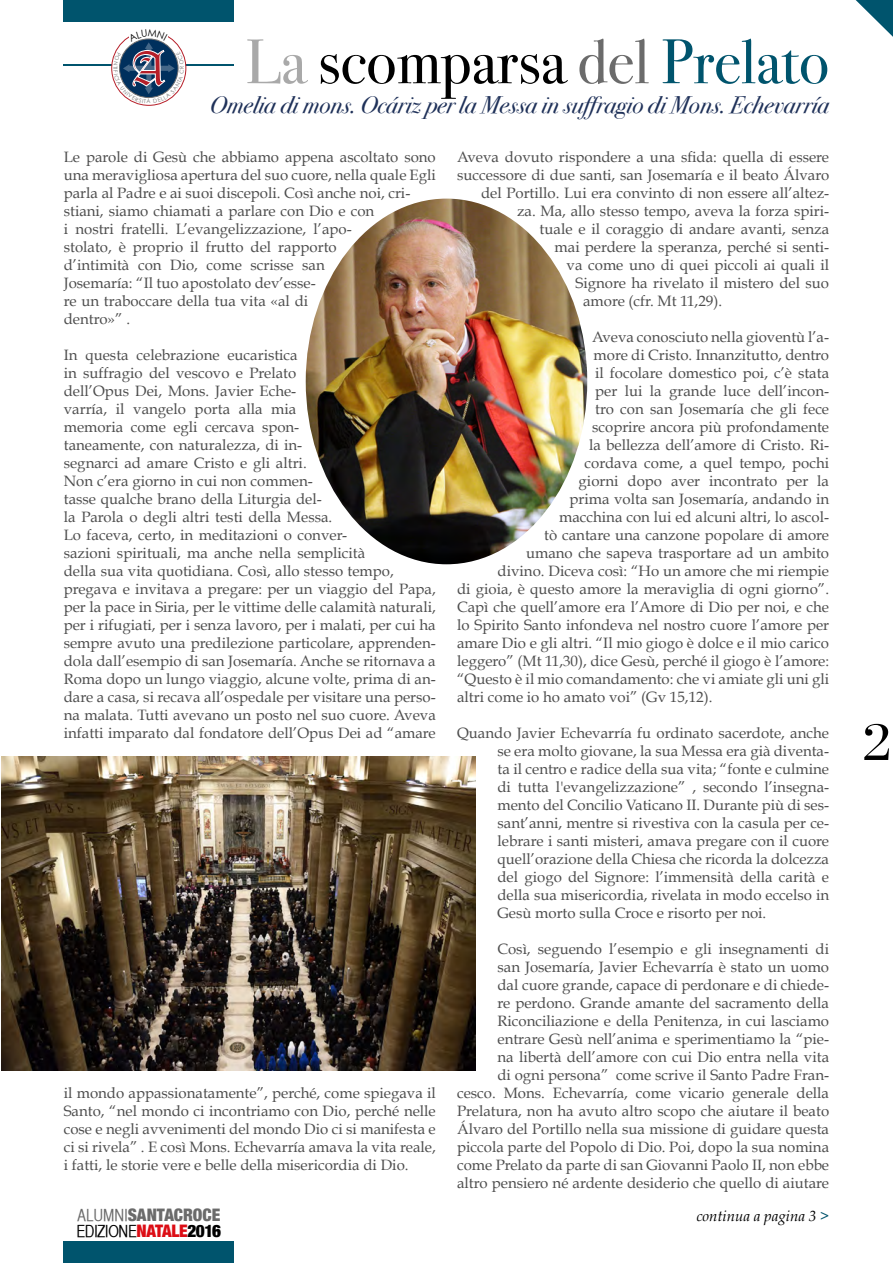
<style>
.page{position:relative;width:893px;height:1263px;background:#fff}
.page>*{position:absolute;margin:0;border:0;box-sizing:border-box;transform-origin:0 0}
.t1{font:63px "Bodoni Svty Two ITCTT";color:#000}
.t2{font:54px "Bodoni FLF";color:#000}
.t3{font:italic 24px "Bodoni Svty Two ITCTT";color:#1f3159}
.t4{font:900 condensed 17.25px "Helvetica Neue";color:#6b6b6b}
.t5{font:16.5px "Helvetica CY Plain";letter-spacing:-.03em;color:#000}
.t6{font:15px/18px "Book Antiqua";color:#4d4d4d}
.t7{font:italic 15px "Book Antiqua";color:#000}
.t8{font:5.55px "Century Gothic";color:#706f6f}
.s1{color:#a9a9a9}
.s2{color:#6b6b6b}
.s3{color:#00546d}
.s4{font-family:"Helvetica CY Plain";font-weight:400;font-stretch:normal;font-size:16.5px}
.s5{font-family:"Helvetica Neue";font-weight:900;font-stretch:condensed;font-size:17.25px;color:#dc0d15}
.s6{font-family:"Helvetica Neue";font-weight:900;font-stretch:condensed;font-size:17.25px}
</style>
<div class="page">
<div style="left:64px;top:0;width:170px;height:21px;background:#00546d"></div>
<hr style="left:64px;top:64px;width:170px;height:2px;background:#00546d">
<div style="left:64px;top:1242px;width:170px;height:21px;background:#00546d"></div>
<svg style="left:856px;top:0;width:37px;height:37px"></svg>
<img style="left:306px;top:199px;width:281px;height:365px">
<img style="left:1px;top:757px;width:474px;height:313px">
<svg style="left:114px;top:36px;width:70px;height:67px"></svg>
<p class="t8" style="left:147px;top:98px;width:6px">À</p>
<h1 class="t1" style="left:245px;top:10px;width:585px"><span class="s1">La</span> scomparsa <span class="s2">del</span> <span class="s3">Prelato</span></h1>
<h3 class="t3" style="left:210px;top:84px;width:621px">Omelia di mons. Ocáriz per la Messa in suffragio di Mons. Echevarría</h3>
<p class="t6" style="left:64px;top:148px;width:374px">Le parole di Gesù che abbiamo appena ascoltato sono una meravigliosa apertura del suo cuore, nella quale Egli parla al Padre e ai suoi discepoli. Così anche noi, cri&shy;stiani, siamo chiamati a parlare con Dio e con<br>i nostri fratelli. L’evangelizzazione, l’apo-<br>stolato, è proprio il frutto del rapporto<br>d’intimità con Dio, come scrisse san<br>Josemaría: “Il tuo apostolato dev’esse-<br>re un traboccare della tua vita «al di<br>dentro»” .</p>
<p class="t6" style="left:64px;top:346px;width:374px">In questa celebrazione eucaristica<br>in suffragio del vescovo e Prelato<br>dell’Opus Dei, Mons. Javier Eche-<br>varría, il vangelo porta alla mia<br>memoria come egli cercava spon-<br>taneamente, con naturalezza, di in-<br>segnarci ad amare Cristo e gli altri.<br>Non c’era giorno in cui non commen-<br>tasse qualche brano della Liturgia del-<br>la Parola o degli altri testi della Messa.<br>Lo faceva, certo, in meditazioni o conver-<br>sazioni spirituali, ma anche nella semplicità<br>della sua vita quotidiana. Così, allo stesso tempo, pregava e invitava a pregare: per un viaggio del Papa, per la pace in Siria, per le vittime delle calamità naturali, per i rifugiati, per i senza lavoro, per i malati, per cui ha sempre avuto una predilezione particolare, apprenden&shy;dola dall’esempio di san Josemaría. Anche se ritornava a Roma dopo un lungo viaggio, alcune volte, prima di an&shy;dare a casa, si recava all’ospedale per visitare una perso&shy;na malata. Tutti avevano un posto nel suo cuore. Aveva infatti imparato dal fondatore dell’Opus Dei ad “amare</p>
<p class="t6" style="left:64px;top:1084px;width:374px;text-align:justify">il mondo appassionatamente”, perché, come spiegava il Santo, “nel mondo ci incontriamo con Dio, perché nelle cose e negli avvenimenti del mondo Dio ci si manifesta e ci si rivela” . E così Mons. Echevarría amava la vita reale, i fatti, le storie vere e belle della misericordia di Dio.</p>
<p class="t4" style="left:77px;top:1200px;width:145px"><span class="s4">ALUMNI</span>SANTACROCE</p>
<p class="t5" style="left:77px;top:1222px;width:146px">EDIZIONE<span class="s5">NATALE</span><span class="s6">2016</span></p>
<p class="t6" style="left:457px;top:148px;width:373px">Aveva dovuto rispondere a una sfida: quella di essere</p>
<p class="t6" style="left:457px;top:166px;width:374px">successore di due santi, san Josemaría e il beato Álvaro</p>
<p class="t6" style="left:481px;top:184px;width:350px">del Portillo. Lui era convinto di non essere all’altez-</p>
<p class="t6" style="left:517px;top:202px;width:314px">za. Ma, allo stesso tempo, aveva la forza spiri-</p>
<p class="t6" style="left:540px;top:220px;width:291px">tuale e il coraggio di andare avanti, senza</p>
<p class="t6" style="left:555px;top:238px;width:276px">mai perdere la speranza, perché si senti-</p>
<p class="t6" style="left:567px;top:256px;width:264px">va come uno di quei piccoli ai quali il</p>
<p class="t6" style="left:576px;top:274px;width:255px">Signore ha rivelato il mistero del suo</p>
<p class="t6" style="left:583px;top:292px;width:140px">amore (cfr. Mt 11,29).</p>
<p class="t6" style="left:592px;top:328px;width:238px">Aveva conosciuto nella gioventù l’a-</p>
<p class="t6" style="left:594px;top:346px;width:237px">more di Cristo. Innanzitutto, dentro</p>
<p class="t6" style="left:595px;top:364px;width:236px">il focolare domestico poi, c’è stata</p>
<p class="t6" style="left:595px;top:382px;width:235px">per lui la grande luce dell’incon-</p>
<p class="t6" style="left:595px;top:400px;width:236px">tro con san Josemaría che gli fece</p>
<p class="t6" style="left:592px;top:418px;width:238px">scoprire ancora più profondamente</p>
<p class="t6" style="left:589px;top:436px;width:241px">la bellezza dell’amore di Cristo. Ri-</p>
<p class="t6" style="left:585px;top:454px;width:246px">cordava come, a quel tempo, pochi</p>
<p class="t6" style="left:579px;top:472px;width:252px">giorni dopo aver incontrato per la</p>
<p class="t6" style="left:570px;top:490px;width:261px">prima volta san Josemaría, andando in</p>
<p class="t6" style="left:559px;top:508px;width:272px">macchina con lui ed alcuni altri, lo ascol-</p>
<p class="t6" style="left:544px;top:526px;width:286px">tò cantare una canzone popolare di amore</p>
<p class="t6" style="left:526px;top:544px;width:305px">umano che sapeva trasportare ad un ambito</p>
<p class="t6" style="left:498px;top:562px;width:333px">divino. Diceva così: “Ho un amore che mi riempie</p>
<p class="t6" style="left:457px;top:580px;width:373px">di gioia, è questo amore la meraviglia di ogni giorno”.</p>
<p class="t6" style="left:457px;top:598px;width:374px">Capì che quell’amore era l’Amore di Dio per noi, e che</p>
<p class="t6" style="left:457px;top:616px;width:374px">lo Spirito Santo infondeva nel nostro cuore l’amore per</p>
<p class="t6" style="left:457px;top:634px;width:373px">amare Dio e gli altri. “Il mio giogo è dolce e il mio carico</p>
<p class="t6" style="left:457px;top:652px;width:374px">leggero” (Mt 11,30), dice Gesù, perché il giogo è l’amore:</p>
<p class="t6" style="left:457px;top:670px;width:373px">“Questo è il mio comandamento: che vi amiate gli uni gli</p>
<p class="t6" style="left:457px;top:688px;width:257px">altri come io ho amato voi” (Gv 15,12).</p>
<p class="t6" style="left:497px;top:724px;width:333px;text-align:justify;text-indent:-40px">Quando Javier Echevarría fu ordinato sacerdote, anche se era molto giovane, la sua Messa era già diventa&shy;ta il centro e radice della sua vita; “fonte e culmine di tutta l'evangelizzazione” , secondo l’insegna&shy;mento del Concilio Vaticano II. Durante più di ses&shy;sant’anni, mentre si rivestiva con la casula per ce&shy;lebrare i santi misteri, amava pregare con il cuore quell’orazione della Chiesa che ricorda la dolcezza del giogo del Signore: l’immensità della carità e della sua misericordia, rivelata in modo eccelso in Gesù morto sulla Croce e risorto per noi.</p>
<p class="t6" style="left:457px;top:940px;width:374px;text-align:right">Così, seguendo l’esempio e gli insegnamenti di<br>san Josemaría, Javier Echevarría è stato un uomo<br>dal cuore grande, capace di perdonare e di chiede-<br>re perdono. Grande amante del sacramento della Riconciliazione e della Penitenza, in cui lasciamo entrare Gesù nell’anima e sperimentiamo la “pie-<br>na libertà dell’amore con cui Dio entra nella vita<br>di ogni persona” come scrive il Santo Padre Fran&shy;cesco. Mons. Echevarría, come vicario generale della Prelatura, non ha avuto altro scopo che aiutare il beato Álvaro del Portillo nella sua missione di guidare questa piccola parte del Popolo di Dio. Poi, dopo la sua nomina come Prelato da parte di san Giovanni Paolo II, non ebbe altro pensiero né ardente desiderio che quello di aiutare</p>
<p class="t7" style="left:696px;top:1207px;width:134px">continua a pagina 3 <span class="s3">&gt;</span></p>
<h2 class="t2" style="left:862px;top:713px;width:31px">2</h2>
</div>
